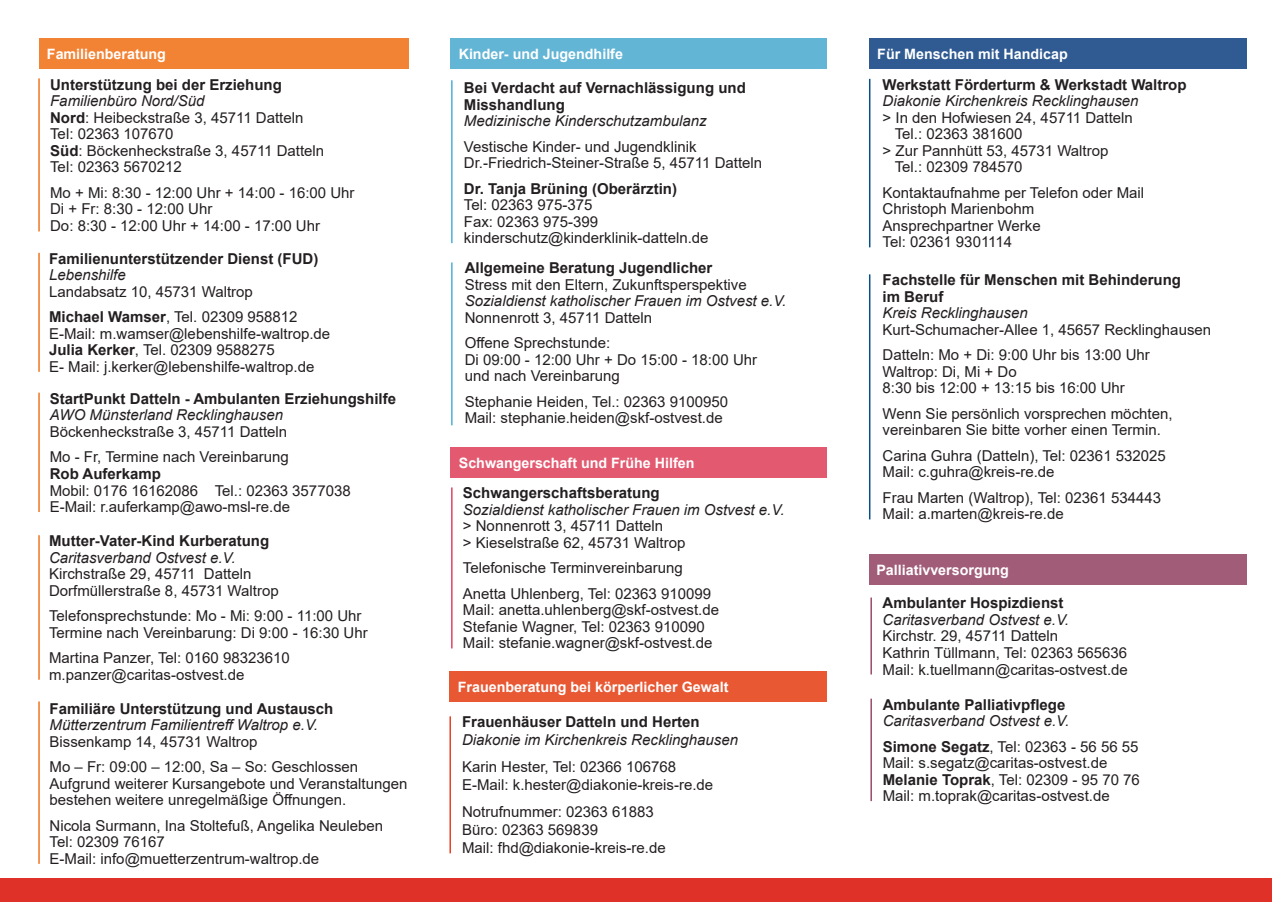
<style>
.page{position:relative;width:1272px;height:902px;background:#fff}
.page>*{position:absolute;margin:0;border:0;box-sizing:border-box;transform-origin:0 0}
.t1{font:15px/16.5px "Arial";color:#231f20}
.t2{font:700 15px/16.5px "Arial";color:#231f20}
.t3{font:italic 15px/25.5px "Arial";color:#231f20}
.t4{font:700 14.25px "Arial";color:#fff}
.s1{font-style:italic}
.s2{font-weight:700}
.s3{font-weight:700;font-style:normal}
.s4{font-style:normal}
</style>
<div class="page">
<div style="left:0;top:878px;width:1271px;height:23px;background:#df3127"></div>
<div style="left:39px;top:39px;width:369px;height:30px;background:#f38334"></div>
<hr style="left:38px;top:78px;width:2px;height:153px;background:#f07622">
<hr style="left:38px;top:253px;width:2px;height:119px;background:#f07622">
<hr style="left:38px;top:392px;width:2px;height:120px;background:#f07622">
<hr style="left:38px;top:535px;width:2px;height:144px;background:#f07622">
<div style="left:450px;top:39px;width:377px;height:30px;background:#63b5d5"></div>
<hr style="left:451px;top:80px;width:1px;height:163px;background:#4eafd1">
<hr style="left:451px;top:262px;width:1px;height:163px;background:#4eafd1">
<div style="left:450px;top:447px;width:377px;height:31px;background:#e35970"></div>
<hr style="left:451px;top:487px;width:1px;height:161px;background:#e14264">
<hr style="left:869px;top:79px;width:1px;height:168px;background:#084e8a">
<hr style="left:869px;top:274px;width:1px;height:245px;background:#084e8a">
<div style="left:449px;top:671px;width:378px;height:31px;background:#e85833"></div>
<hr style="left:449px;top:716px;width:2px;height:137px;background:#e74226">
<div style="left:869px;top:39px;width:377px;height:30px;background:#2f5a92"></div>
<div style="left:869px;top:554px;width:377px;height:30px;background:#a15c78"></div>
<hr style="left:38px;top:701px;width:2px;height:162px;background:#f07622">
<hr style="left:870px;top:597px;width:2px;height:77px;background:#984d6d">
<hr style="left:870px;top:698px;width:2px;height:103px;background:#984d6d">
<p class="t4" style="left:47px;top:44px;width:121px">Familienberatung</p>
<p class="t4" style="left:458px;top:44px;width:166px">Kinder- und Jugendhilfe</p>
<p class="t2" style="left:50px;top:76px;width:233px">Unterstützung bei der Erziehung</p>
<p class="t1" style="left:50px;top:93px;width:276px"><span class="s1">Familienbüro Nord/Süd<br></span><span class="s2">Nord</span>: Heibeckstraße 3, 45711 Datteln<br>Tel: 02363 107670<br><span class="s2">Süd</span>: Böckenheckstraße 3, 45711 Datteln<br>Tel: 02363 5670212</p>
<p class="t1" style="left:50px;top:184px;width:306px">Mo + Mi: 8:30 - 12:00 Uhr + 14:00 - 16:00 Uhr<br>Di + Fr: 8:30 - 12:00 Uhr<br>Do: 8:30 - 12:00 Uhr + 14:00 - 17:00 Uhr</p>
<p class="t2" style="left:49px;top:250px;width:271px">Familienunterstützender Dienst (FUD)</p>
<p class="t3" style="left:49px;top:262px;width:78px">Lebenshilfe</p>
<p class="t1" style="left:49px;top:278px;width:250px;line-height:25.5px">Landabsatz 10, 45731 Waltrop<br><span class="s2">Michael Wamser</span>, Tel. 02309 958812</p>
<p class="t1" style="left:49px;top:325px;width:283px">E-Mail: m.wamser@lebenshilfe-waltrop.de<br><span class="s2">Julia Kerker</span>, Tel. 02309 9588275<br>E- Mail: j.kerker@lebenshilfe-waltrop.de</p>
<p class="t2" style="left:50px;top:390px;width:348px">StartPunkt Datteln - Ambulanten Erziehungshilfe</p>
<p class="t3" style="left:50px;top:402px;width:235px">AWO Münsterland Recklinghausen</p>
<p class="t1" style="left:50px;top:419px;width:240px;line-height:25.5px">Böckenheckstraße 3, 45711 Datteln<br>Mo - Fr, Termine nach Vereinbarung</p>
<p class="t2" style="left:50px;top:465px;width:113px">Rob Auferkamp</p>
<p class="t1" style="left:50px;top:482px;width:302px">Mobil: 0176 16162086 Tel.: 02363 3577038<br>E-Mail: r.auferkamp@awo-msl-re.de</p>
<p class="t2" style="left:49px;top:532px;width:222px">Mutter-Vater-Kind Kurberatung</p>
<p class="t3" style="left:49px;top:544px;width:188px">Caritasverband Ostvest e.V.</p>
<p class="t1" style="left:49px;top:565px;width:231px">Kirchstraße 29, 45711 Datteln<br>Dorfmüllerstraße 8, 45731 Waltrop</p>
<p class="t1" style="left:49px;top:607px;width:320px">Telefonsprechstunde: Mo - Mi: 9:00 - 11:00 Uhr<br>Termine nach Vereinbarung: Di 9:00 - 16:30 Uhr</p>
<p class="t1" style="left:49px;top:649px;width:242px">Martina Panzer, Tel: 0160 98323610 m.panzer@caritas-ostvest.de</p>
<p class="t2" style="left:50px;top:700px;width:285px">Familiäre Unterstützung und Austausch</p>
<p class="t3" style="left:50px;top:712px;width:270px">Mütterzentrum Familientreff Waltrop e.V.</p>
<p class="t1" style="left:50px;top:728px;width:310px;line-height:25.5px">Bissenkamp 14, 45731 Waltrop<br>Mo – Fr: 09:00 – 12:00, Sa – So: Geschlossen</p>
<p class="t1" style="left:50px;top:775px;width:359px">Aufgrund weiterer Kursangebote und Veranstaltungen bestehen weitere unregelmäßige Öffnungen.</p>
<p class="t1" style="left:50px;top:817px;width:335px">Nicola Surmann, Ina Stoltefuß, Angelika Neuleben<br>Tel: 02309 76167<br>E-Mail: info@muetterzentrum-waltrop.de</p>
<p class="t2" style="left:464px;top:80px;width:283px">Bei Verdacht auf Vernachlässigung und<br>Misshandlung</p>
<p class="t3" style="left:464px;top:108px;width:244px">Medizinische Kinderschutzambulanz</p>
<p class="t1" style="left:464px;top:138px;width:300px">Vestische Kinder- und Jugendklinik<br>Dr.-Friedrich-Steiner-Straße 5, 45711 Datteln</p>
<p class="t2" style="left:464px;top:180px;width:215px">Dr. Tanja Brüning (Oberärztin)</p>
<p class="t1" style="left:464px;top:196px;width:246px">Tel: 02363 975-375<br>Fax: 02363 975-399 kinderschutz@kinderklinik-datteln.de</p>
<p class="t2" style="left:465px;top:260px;width:249px">Allgemeine Beratung Jugendlicher</p>
<p class="t1" style="left:465px;top:276px;width:283px">Stress mit den Eltern, Zukunftsperspektive</p>
<p class="t3" style="left:465px;top:288px;width:323px">Sozialdienst katholischer Frauen im Ostvest e.V.</p>
<p class="t1" style="left:465px;top:305px;width:189px;line-height:25.5px">Nonnenrott 3, 45711 Datteln<br>Offene Sprechstunde:</p>
<p class="t1" style="left:465px;top:351px;width:294px">Di 09:00 - 12:00 Uhr + Do 15:00 - 18:00 Uhr und nach Vereinbarung</p>
<p class="t1" style="left:465px;top:393px;width:265px">Stephanie Heiden, Tel.: 02363 9100950<br>Mail: stephanie.heiden@skf-ostvest.de</p>
<p class="t4" style="left:459px;top:453px;width:237px">Schwangerschaft und Frühe Hilfen</p>
<p class="t2" style="left:463px;top:485px;width:198px">Schwangerschaftsberatung</p>
<p class="t3" style="left:463px;top:497px;width:323px">Sozialdienst katholischer Frauen im Ostvest e.V.</p>
<p class="t1" style="left:463px;top:517px;width:224px">&gt; Nonnenrott 3, 45711 Datteln<br>&gt; Kieselstraße 62, 45731 Waltrop</p>
<p class="t1" style="left:463px;top:555px;width:250px;line-height:25.5px">Telefonische Terminvereinbarung<br>Anetta Uhlenberg, Tel: 02363 910099</p>
<p class="t1" style="left:463px;top:601px;width:258px">Mail: anetta.uhlenberg@skf-ostvest.de<br>Stefanie Wagner, Tel: 02363 910090<br>Mail: stefanie.wagner@skf-ostvest.de</p>
<p class="t4" style="left:458px;top:677px;width:272px">Frauenberatung bei körperlicher Gewalt</p>
<p class="t2" style="left:462px;top:713px;width:239px">Frauenhäuser Datteln und Herten</p>
<p class="t3" style="left:462px;top:727px;width:277px">Diakonie im Kirchenkreis Recklinghausen</p>
<p class="t1" style="left:462px;top:757px;width:253px;line-height:18px">Karin Hester, Tel: 02366 106768<br>E-Mail: k.hester@diakonie-kreis-re.de</p>
<p class="t1" style="left:462px;top:802px;width:205px;line-height:18px">Notrufnummer: 02363 61883<br>Büro: 02363 569839<br>Mail: fhd@diakonie-kreis-re.de</p>
<p class="t4" style="left:877px;top:44px;width:192px">Für Menschen mit Handicap</p>
<p class="t2" style="left:882px;top:76px;width:305px">Werkstatt Förderturm &amp; Werkstadt Waltrop</p>
<p class="t3" style="left:882px;top:88px;width:257px">Diakonie Kirchenkreis Recklinghausen</p>
<p class="t1" style="left:882px;top:109px;width:252px">&gt; In den Hofwiesen 24, 45711 Datteln</p>
<p class="t1" style="left:894px;top:126px;width:129px">Tel.: 02363 381600</p>
<p class="t1" style="left:882px;top:142px;width:227px">&gt; Zur Pannhütt 53, 45731 Waltrop</p>
<p class="t1" style="left:894px;top:159px;width:129px">Tel.: 02309 784570</p>
<p class="t1" style="left:882px;top:184px;width:263px">Kontaktaufnahme per Telefon oder Mail<br>Christoph Marienbohm<br>Ansprechpartner Werke<br>Tel: 02361 9301114</p>
<p class="t2" style="left:882px;top:272px;width:300px">Fachstelle für Menschen mit Behinderung im Beruf</p>
<p class="t3" style="left:882px;top:300px;width:147px">Kreis Recklinghausen</p>
<p class="t1" style="left:882px;top:317px;width:330px;line-height:25.5px">Kurt-Schumacher-Allee 1, 45657 Recklinghausen<br>Datteln: Mo + Di: 9:00 Uhr bis 13:00 Uhr</p>
<p class="t1" style="left:882px;top:363px;width:244px">Waltrop: Di, Mi + Do<br>8:30 bis 12:00 + 13:15 bis 16:00 Uhr</p>
<p class="t1" style="left:882px;top:405px;width:291px">Wenn Sie persönlich vorsprechen möchten, vereinbaren Sie bitte vorher einen Termin.</p>
<p class="t1" style="left:882px;top:447px;width:285px">Carina Guhra (Datteln), Tel: 02361 532025<br>Mail: c.guhra@kreis-re.de</p>
<p class="t1" style="left:882px;top:489px;width:280px">Frau Marten (Waltrop), Tel: 02361 534443<br>Mail: a.marten@kreis-re.de</p>
<p class="t4" style="left:876px;top:559px;width:134px">Palliativversorgung</p>
<p class="t2" style="left:882px;top:595px;width:182px">Ambulanter Hospizdienst</p>
<p class="t3" style="left:882px;top:607px;width:188px">Caritasverband Ostvest e.V.</p>
<p class="t1" style="left:882px;top:627px;width:247px">Kirchstr. 29, 45711 Datteln<br>Kathrin Tüllmann, Tel: 02363 565636<br>Mail: k.tuellmann@caritas-ostvest.de</p>
<p class="t2" style="left:882px;top:696px;width:184px">Ambulante Palliativpflege</p>
<p class="t3" style="left:882px;top:708px;width:257px">Caritasverband Ostvest e.V.<br><span class="s3">Simone Segatz</span><span class="s4">, Tel: 02363 - 56 56 55</span></p>
<p class="t1" style="left:882px;top:754px;width:259px">Mail: s.segatz@caritas-ostvest.de<br><span class="s2">Melanie Toprak</span>, Tel: 02309 - 95 70 76<br>Mail: m.toprak@caritas-ostvest.de</p>
</div>
